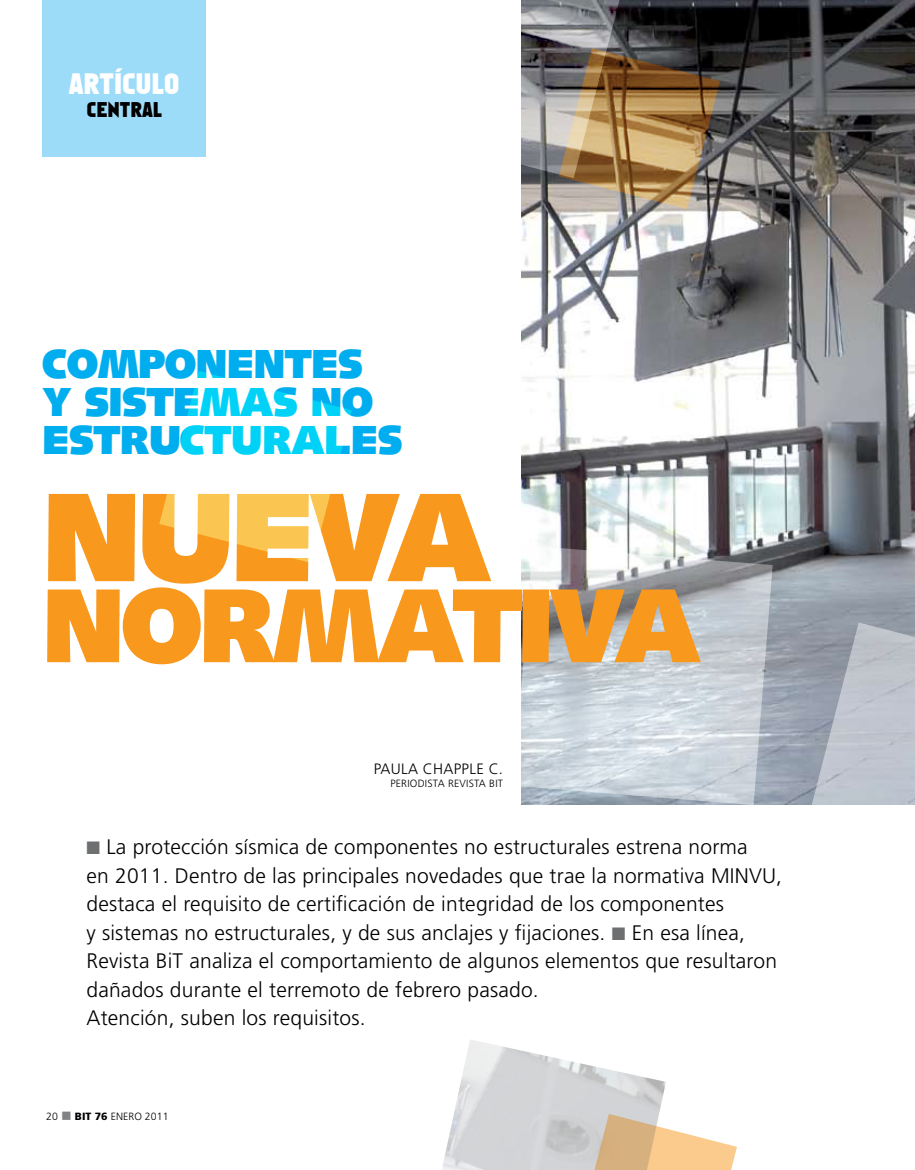
<style>
.page{position:relative;width:915px;height:1170px;background:#fff}
.page>*{position:absolute;margin:0;border:0;box-sizing:border-box;transform-origin:0 0}
.t1{font:900 126px "Syntax";letter-spacing:-.04em;color:#f8981d}
.t2{font:900 105px "Syntax";letter-spacing:-.035em;color:#f8981d}
.t3{font:900 40.5px/37.5px "Syntax";letter-spacing:-.01em;color:#00adef}
.t4{font:27px "Faktos";letter-spacing:.02em;color:#fff}
.t5{font:300 21px/28.5px "Frutiger";letter-spacing:.01em;color:#000}
.t6{font:19.5px "Faktos";letter-spacing:.02em;color:#000}
.t7{font:300 15px "Frutiger";letter-spacing:.02em;color:#000}
.t8{font:300 10.5px "Frutiger";letter-spacing:.02em;color:#000}
.s1{color:#6d6f71}
.s2{color:#808284}
.s3{font-weight:900}
</style>
<div class="page">
<img style="left:521px;top:0;width:393px;height:804px">
<div style="left:43px;top:0;width:163px;height:157px;background:#9ddcf9"></div>
<svg style="left:521px;top:546px;width:251px;height:259px;background:#bec4ca"></svg>
<svg style="left:798px;top:622px;width:116px;height:183px;background:#afb5c0"></svg>
<svg style="left:521px;top:0;width:112px;height:178px;background:#838387"></svg>
<svg style="left:558px;top:48px;width:161px;height:161px;background:#977c59"></svg>
<img style="left:442px;top:1040px;width:223px;height:129px">
<svg style="left:575px;top:1113px;width:161px;height:56px"></svg>
<p class="t4" style="left:69px;top:68px;width:112px">ARTÍCULO</p>
<p class="t6" style="left:87px;top:98px;width:77px">CENTRAL</p>
<h3 class="t3" style="left:43px;top:346px;width:361px">COMPONENTES<br>Y SISTEMAS NO<br>ESTRUCTURALES</h3>
<h1 class="t1" style="left:43px;top:462px;width:450px">NUEVA</h1>
<h2 class="t2" style="left:43px;top:563px;width:660px">NORMATIVA</h2>
<p class="t7" style="left:373px;top:759px;width:131px">Paula Chapple C.</p>
<p class="t8" style="left:390px;top:777px;width:114px">Periodista Revista BiT</p>
<p class="t5" style="left:86px;top:832px;width:662px"><span class="s1">■</span> La protección sísmica de componentes no estructurales estrena norma en 2011. Dentro de las principales novedades que trae la normativa MINVU</p>
<p class="t5" style="left:776px;top:861px;width:7px">,</p>
<p class="t5" style="left:86px;top:889px;width:691px">destaca el requisito de certificación de integridad de los componentes<br>y sistemas no estructurales, y de sus anclajes y fijaciones. <span class="s1">■</span> En esa línea, Revista BiT analiza el comportamiento de algunos elementos que resultaron dañados durante el terremoto de febrero pasado.<br>Atención, suben los requisitos.</p>
<p class="t8" style="left:46px;top:1109px;width:124px">20 <span class="s2">■</span> <span class="s3">BIT 76</span> enero 2011</p>
</div>
